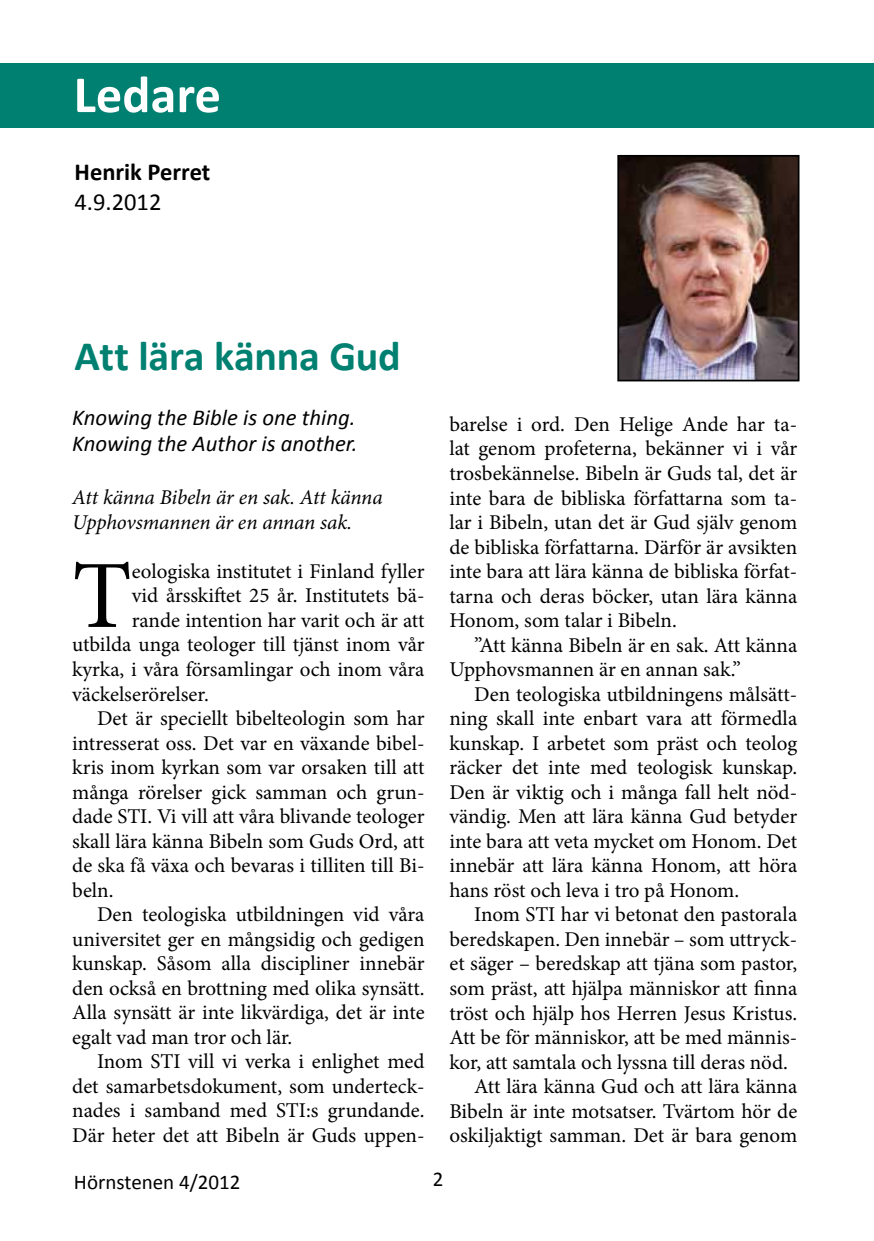
<style>
.page{position:relative;width:874px;height:1241px;background:#fff}
.page>*{position:absolute;margin:0;border:0;box-sizing:border-box;transform-origin:0 0}
.t1{font:96.42px "Minion Pro";color:#000}
.t2{font:700 52.5px "Calibri";color:#fff}
.t3{font:700 42px "Calibri";letter-spacing:-.005em;color:#008071}
.t4{font:700 24.5px "Calibri";color:#000}
.t5{font:24.5px "Calibri";color:#000}
.t6{font:italic 22.75px/26.2px "Calibri";color:#000}
.t7{font:21px/24.5px "Minion Pro";color:#000;text-align:justify}
.t8{font:italic 21px/24.5px "Minion Pro";letter-spacing:-.01em;color:#000}
.t9{font:21px "Calibri";color:#000}
</style>
<div class="page">
<div style="left:0;top:64px;width:872px;height:64px;background:#008071"></div>
<img style="left:620px;top:158px;width:176px;height:220px">
<div style="left:617px;top:155px;width:182px;height:226px;border:2px solid #000"></div>
<h2 class="t2" style="left:74px;top:61px;width:149px">Ledare</h2>
<p class="t4" style="left:74px;top:156px;width:137px">Henrik Perret</p>
<p class="t5" style="left:74px;top:186px;width:88px">4.9.2012</p>
<h3 class="t3" style="left:74px;top:329px;width:327px">Att lära känna Gud</h3>
<p class="t6" style="left:72px;top:403px;width:287px">Knowing the Bible is one thing.<br>Knowing the Author is another.</p>
<p class="t8" style="left:72px;top:485px;width:312px">Att känna Bibeln är en sak. Att känna<br>Upphovsmannen är en annan sak.</p>
<h1 class="t1" style="left:72px;top:531px;width:61px">T</h1>
<p class="t7" style="left:132px;top:559px;width:294px">eologiska institutet i Finland fyller</p>
<p class="t7" style="left:132px;top:583px;width:294px">vid årsskiftet 25 år. Institutets bä-</p>
<p class="t7" style="left:132px;top:608px;width:294px">rande intention har varit och är att</p>
<p class="t7" style="left:72px;top:632px;width:353px">utbilda unga teologer till tjänst inom vår</p>
<p class="t7" style="left:72px;top:657px;width:353px">kyrka, i våra församlingar och inom våra</p>
<p class="t7" style="left:72px;top:681px;width:138px">väckelserörelser.</p>
<p class="t7" style="left:97px;top:706px;width:329px">Det är speciellt bibelteologin som har</p>
<p class="t7" style="left:72px;top:730px;width:353px">intresserat oss. Det var en växande bibel-</p>
<p class="t7" style="left:72px;top:755px;width:353px">kris inom kyrkan som var orsaken till att</p>
<p class="t7" style="left:72px;top:779px;width:353px">många rörelser gick samman och grun-</p>
<p class="t7" style="left:72px;top:804px;width:353px">dade STI. Vi vill att våra blivande teologer</p>
<p class="t7" style="left:72px;top:828px;width:353px">skall lära känna Bibeln som Guds Ord, att</p>
<p class="t7" style="left:72px;top:853px;width:353px">de ska få växa och bevaras i tilliten till Bi-</p>
<p class="t7" style="left:72px;top:877px;width:43px">beln.</p>
<p class="t7" style="left:97px;top:902px;width:329px">Den teologiska utbildningen vid våra</p>
<p class="t7" style="left:72px;top:926px;width:353px">universitet ger en mångsidig och gedigen</p>
<p class="t7" style="left:72px;top:951px;width:353px">kunskap. Såsom alla discipliner innebär</p>
<p class="t7" style="left:72px;top:975px;width:353px">den också en brottning med olika synsätt.</p>
<p class="t7" style="left:72px;top:1000px;width:353px">Alla synsätt är inte likvärdiga, det är inte</p>
<p class="t7" style="left:72px;top:1024px;width:221px">egalt vad man tror och lär.</p>
<p class="t7" style="left:97px;top:1049px;width:329px">Inom STI vill vi verka i enlighet med</p>
<p class="t7" style="left:72px;top:1073px;width:353px">det samarbetsdokument, som underteck-</p>
<p class="t7" style="left:72px;top:1098px;width:353px">nades i samband med STI:s grundande.</p>
<p class="t7" style="left:72px;top:1122px;width:353px">Där heter det att Bibeln är Guds uppen-</p>
<p class="t7" style="left:449px;top:412px;width:349px">barelse i ord. Den Helige Ande har ta&shy;lat genom profeterna, bekänner vi i vår trosbekännelse. Bibeln är Guds tal, det är inte bara de bibliska författarna som ta&shy;lar i Bibeln, utan det är Gud själv genom de bibliska författarna. Därför är avsikten inte bara att lära känna de bibliska förfat&shy;tarna och deras böcker, utan lära känna Honom, som talar i Bibeln.</p>
<p class="t7" style="left:449px;top:632px;width:349px;text-indent:25px">”Att känna Bibeln är en sak. Att känna<br>Upphovsmannen är en annan sak.”</p>
<p class="t7" style="left:449px;top:681px;width:349px;text-indent:25px">Den teologiska utbildningens målsätt&shy;ning skall inte enbart vara att förmedla kunskap. I arbetet som präst och teolog räcker det inte med teologisk kunskap.<br>Den är viktig och i många fall helt nöd&shy;vändig. Men att lära känna Gud betyder inte bara att veta mycket om Honom. Det innebär att lära känna Honom, att höra hans röst och leva i tro på Honom.</p>
<p class="t7" style="left:474px;top:902px;width:324px">Inom STI har vi betonat den pastorala</p>
<p class="t7" style="left:449px;top:926px;width:349px">beredskapen. Den innebär – som uttryck-</p>
<p class="t7" style="left:449px;top:951px;width:349px">et säger – beredskap att tjäna som pastor,</p>
<p class="t7" style="left:449px;top:975px;width:349px">som präst, att hjälpa människor att finna</p>
<p class="t7" style="left:449px;top:1000px;width:349px">tröst och hjälp hos Herren Jesus Kristus.</p>
<p class="t7" style="left:449px;top:1024px;width:349px">Att be för människor, att be med männis-</p>
<p class="t7" style="left:449px;top:1049px;width:340px">kor, att samtala och lyssna till deras nöd.</p>
<p class="t7" style="left:474px;top:1074px;width:324px">Att lära känna Gud och att lära känna</p>
<p class="t7" style="left:449px;top:1098px;width:349px">Bibeln är inte motsatser. Tvärtom hör de</p>
<p class="t7" style="left:449px;top:1123px;width:349px">oskiljaktigt samman. Det är bara genom</p>
<p class="t9" style="left:74px;top:1168px;width:168px">Hörnstenen 4/2012</p>
<p class="t9" style="left:433px;top:1165px;width:12px">2</p>
</div>
